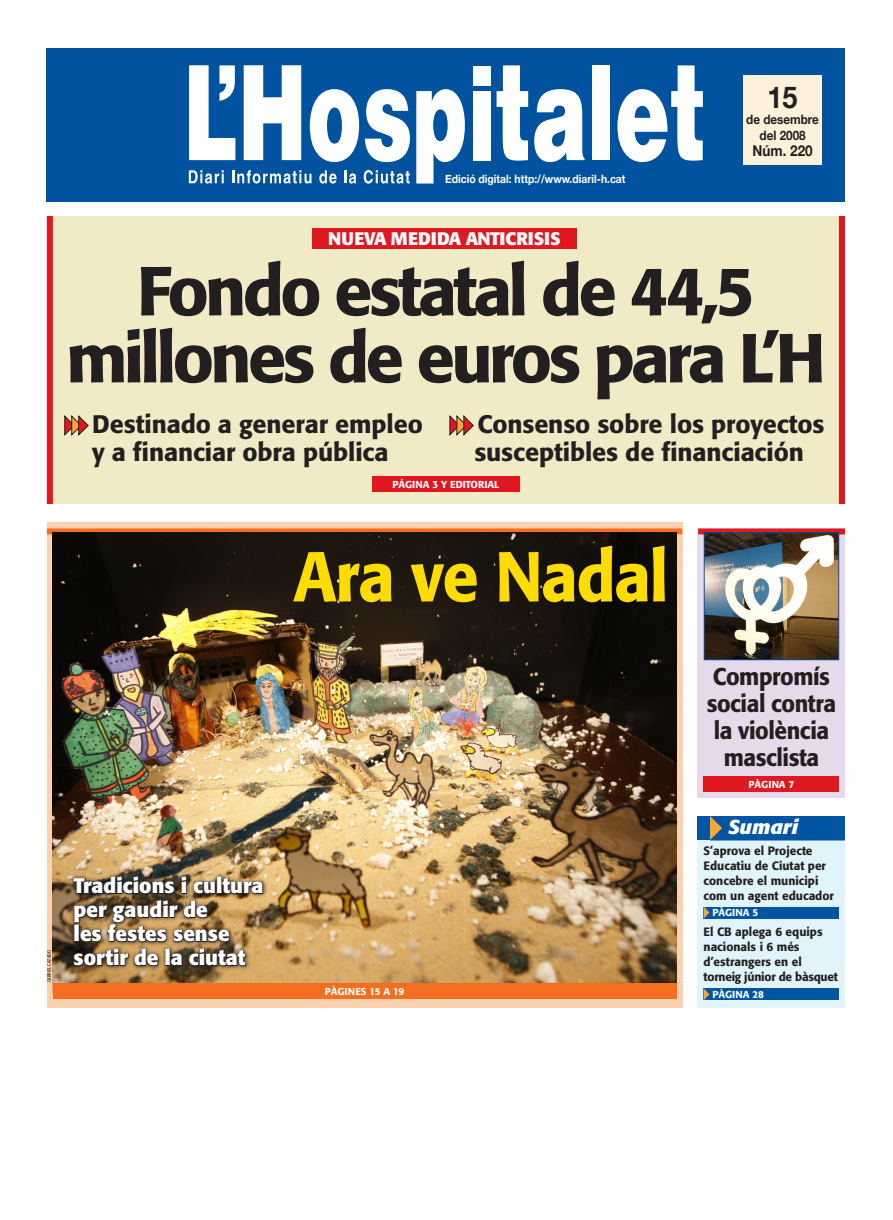
<style>
.page{position:relative;width:893px;height:1220px;background:#fff}
.page>*{position:absolute;margin:0;border:0;box-sizing:border-box;transform-origin:0 0}
.títol_22_27{font:500 69.8px "Formata";letter-spacing:-.02em;color:#ffdc01;scale:.93 1}
.títol_42_46{font:500 68.5px/67px "Formata";letter-spacing:-.055em;color:#231f20;text-align:center}
.t1{font:700 30px "Helvetica Neue";color:#231f20;scale:.9 1}
.títol_16_20{font:500 25.1px/27.6px "Formata";letter-spacing:-.005em;color:#231f20}
.títol_22_27-2{font:500 24px/27px "Formata";letter-spacing:-.02em;color:#231f20;text-align:center;scale:.94 1}
.sumaris_portada{font:700 21px/24px "Formata";color:#fff}
.apunt_títol{font:italic 700 20px "Formata";color:#fff}
.títol_42_46-2{font:700 18px "Formata";letter-spacing:-.005em;color:#fff}
.t2{font:700 15px "Helvetica Neue";color:#231f20;scale:.9 1}
.t3{font:700 13px/16px "Helvetica Neue";color:#231f20;text-align:center;scale:.9 1}
.sumaris_portada-2{font:500 12px/15px "Formata";color:#231f20}
.t4{font:700 11.5px "Helvetica Neue";color:#fff;scale:.9 1}
.títol_16_20-2{font:500 10px "Formata";color:#fff}
.nom_fotògraf{font:5px "Formata";letter-spacing:.02em;color:#231f20;scale:.8 1}
</style>
<div class="page">
<div style="left:47px;top:216px;width:798px;height:288px;background:#f1eac6"></div>
<div style="left:47px;top:48px;width:798px;height:154px;background:#0153a0"></div>
<svg style="left:244px;top:65px;width:57px;height:95px"></svg>
<svg style="left:310px;top:89px;width:49px;height:73px"></svg>
<svg style="left:365px;top:89px;width:45px;height:73px"></svg>
<svg style="left:416px;top:89px;width:49px;height:95px"></svg>
<div style="left:473px;top:91px;width:17px;height:69px;background:#fff"></div>
<div style="left:473px;top:66px;width:17px;height:19px;background:#fff"></div>
<svg style="left:497px;top:65px;width:31px;height:96px"></svg>
<svg style="left:534px;top:89px;width:51px;height:73px"></svg>
<div style="left:592px;top:65px;width:18px;height:95px;background:#fff"></div>
<svg style="left:617px;top:65px;width:86px;height:97px"></svg>
<svg style="left:189px;top:65px;width:46px;height:95px"></svg>
<svg style="left:189px;top:170px;width:35px;height:14px"></svg>
<svg style="left:232px;top:170px;width:79px;height:14px"></svg>
<svg style="left:319px;top:170px;width:18px;height:14px"></svg>
<svg style="left:344px;top:170px;width:12px;height:14px"></svg>
<svg style="left:364px;top:170px;width:46px;height:14px"></svg>
<div style="left:744px;top:75px;width:78px;height:90px;background:#fef1db"></div>
<div style="left:839px;top:216px;width:6px;height:288px;background:#e01921"></div>
<div style="left:47px;top:216px;width:6px;height:288px;background:#e01921"></div>
<div style="left:372px;top:476px;width:147px;height:16px;background:#e01921"></div>
<div style="left:47px;top:522px;width:635px;height:485px;background:#fcd1af"></div>
<div style="left:47px;top:528px;width:635px;height:6px;background:#f36e21"></div>
<div style="left:312px;top:228px;width:264px;height:20px;background:#e01921"></div>
<svg style="left:65px;top:416px;width:23px;height:19px"></svg>
<svg style="left:450px;top:416px;width:23px;height:19px"></svg>
<div style="left:698px;top:816px;width:147px;height:192px;background:#e1f4fc"></div>
<div style="left:704px;top:907px;width:134px;height:12px;background:#0155a2"></div>
<svg style="left:704px;top:907px;width:6px;height:11px"></svg>
<div style="left:698px;top:816px;width:147px;height:24px;background:#0155a2"></div>
<hr style="left:710px;top:840px;width:135px;height:1px;background:#0155a2">
<svg style="left:710px;top:816px;width:12px;height:24px"></svg>
<div style="left:704px;top:988px;width:134px;height:12px;background:#0155a2"></div>
<svg style="left:704px;top:989px;width:6px;height:11px"></svg>
<img style="left:53px;top:532px;width:623px;height:452px">
<div style="left:53px;top:984px;width:623px;height:16px;background:#f36e21"></div>
<svg style="left:68px;top:871px;width:200px;height:101px;background:#987749"></svg>
<img style="left:73px;top:768px;width:191px;height:199px">
<div style="left:698px;top:534px;width:147px;height:264px;background:#e6d9ea"></div>
<div style="left:704px;top:776px;width:135px;height:16px;background:#e01921"></div>
<div style="left:698px;top:528px;width:147px;height:6px;background:#e01921"></div>
<img style="left:706px;top:534px;width:131px;height:124px">
<div style="left:704px;top:532px;width:135px;height:128px;border:1px solid #0155a2"></div>
<p class="t4" style="left:445px;top:172px;width:202px">Edició digital: http://www.diaril-h.cat</p>
<p class="títol_42_46-2" style="left:328px;top:227px;width:234px">nueva medida anticrisis</p>
<p class="t1" style="left:768px;top:79px;width:35px">15</p>
<p class="t3" style="left:746px;top:111px;width:82px">de desembre del 2008</p>
<p class="t2" style="left:752px;top:142px;width:68px">Núm. 220</p>
<p class="títol_42_46" style="left:66px;top:257px;width:761px">Fondo estatal de 44,5 millones de euros para L’H</p>
<p class="títol_16_20" style="left:92px;top:410px;width:332px">Destinado a generar empleo y a financiar obra pública</p>
<p class="títol_16_20" style="left:474px;top:410px;width:352px">Consenso sobre los proyectos susceptibles de financiación</p>
<p class="títol_16_20-2" style="left:392px;top:478px;width:109px">PÁGINA 3 Y EDITORIAL</p>
<p class="títol_22_27" style="left:293px;top:534px;width:405px">Ara ve Nadal</p>
<p class="nom_fotògraf" style="left:46px;top:982px;width:42px;rotate:-90deg">gabriel cazado</p>
<p class="sumaris_portada" style="left:74px;top:874px;width:192px">Tradicions i cultura per gaudir de<br>les festes sense sortir de la ciutat</p>
<p class="títol_16_20-2" style="left:325px;top:986px;width:81px">PÀGINES 15 A 19</p>
<p class="títol_22_27-2" style="left:707px;top:663px;width:139px">Compromís social contra la violència masclista</p>
<p class="títol_16_20-2" style="left:748px;top:778px;width:47px">PÀGINA 7</p>
<p class="apunt_títol" style="left:728px;top:815px;width:72px">Sumari</p>
<p class="sumaris_portada-2" style="left:704px;top:843px;width:132px">S’aprova el Projecte<br>Educatiu de Ciutat per concebre el municipi com un agent educador</p>
<p class="títol_16_20-2" style="left:712px;top:906px;width:47px">PÀGINA 5</p>
<p class="sumaris_portada-2" style="left:704px;top:925px;width:136px">El CB aplega 6 equips nacionals i 6 més d’estrangers en el torneig júnior de bàsquet</p>
<p class="títol_16_20-2" style="left:712px;top:988px;width:53px">PÀGINA 28</p>
</div>
